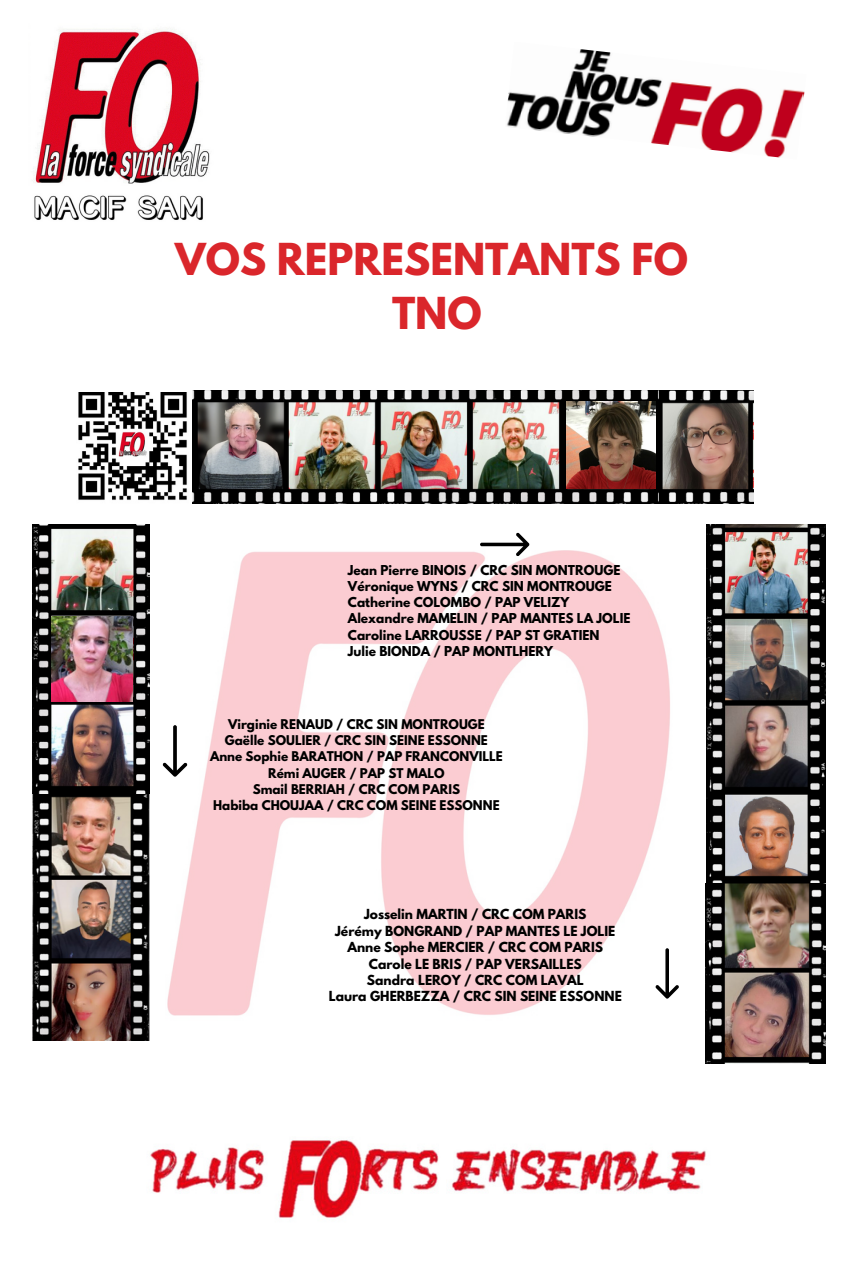
<style>
.page{position:relative;width:851px;height:1276px;background:#fff}
.page>*{position:absolute;margin:0;border:0;box-sizing:border-box;transform-origin:0 0}
.t1{font:700 39px/53.7px "League Spartan";color:#da262b;text-align:center}
.t2{font:700 12.3px "League Spartan";color:#000}
.t3{font:700 12.15px "League Spartan";color:#000}
.t4{font:700 11.85px "League Spartan";color:#000}
</style>
<div class="page">
<img style="left:506px;top:49px;width:299px;height:109px">
<img style="left:78px;top:393px;width:109px;height:107px">
<img style="left:33px;top:28px;width:177px;height:192px">
<img style="left:150px;top:1140px;width:556px;height:78px">
<img style="left:167px;top:550px;width:503px;height:466px">
<img style="left:192px;top:391px;width:467px;height:112px">
<img style="left:659px;top:391px;width:94px;height:112px">
<img style="left:705px;top:525px;width:120px;height:538px">
<img style="left:33px;top:524px;width:117px;height:516px">
<svg style="left:480px;top:533px;width:49px;height:23px"></svg>
<svg style="left:655px;top:948px;width:24px;height:51px"></svg>
<svg style="left:163px;top:725px;width:24px;height:52px"></svg>
<img style="left:51px;top:616px;width:81px;height:86px">
<img style="left:567px;top:401px;width:89px;height:87px">
<p class="t1" style="left:175px;top:238px;width:514px">VOS REPRESENTANTS FO<br>TNO</p>
<p class="t3" style="left:348px;top:564px;width:274px">Jean Pierre BINOIS / CRC SIN MONTROUGE</p>
<p class="t3" style="left:348px;top:580px;width:265px">Véronique WYNS / CRC SIN MONTROUGE</p>
<p class="t3" style="left:348px;top:596px;width:223px">Catherine COLOMBO / PAP VELIZY</p>
<p class="t3" style="left:348px;top:612px;width:284px">Alexandre MAMELIN / PAP MANTES LA JOLIE</p>
<p class="t3" style="left:348px;top:629px;width:253px">Caroline LARROUSSE / PAP ST GRATIEN</p>
<p class="t3" style="left:348px;top:645px;width:207px">Julie BIONDA / PAP MONTLHERY</p>
<p class="t4" style="left:228px;top:718px;width:258px">Virginie RENAUD / CRC SIN MONTROUGE</p>
<p class="t4" style="left:225px;top:734px;width:264px">Gaëlle SOULIER / CRC SIN SEINE ESSONNE</p>
<p class="t4" style="left:210px;top:750px;width:294px">Anne Sophie BARATHON / PAP FRANCONVILLE</p>
<p class="t4" style="left:268px;top:767px;width:178px">Rémi AUGER / PAP ST MALO</p>
<p class="t4" style="left:253px;top:783px;width:209px">Smail BERRIAH / CRC COM PARIS</p>
<p class="t4" style="left:213px;top:800px;width:288px">Habiba CHOUJAA / CRC COM SEINE ESSONNE</p>
<p class="t2" style="left:364px;top:908px;width:224px">Josselin MARTIN / CRC COM PARIS</p>
<p class="t2" style="left:335px;top:924px;width:282px">Jérémy BONGRAND / PAP MANTES LE JOLIE</p>
<p class="t2" style="left:347px;top:941px;width:257px">Anne Sophe MERCIER / CRC COM PARIS</p>
<p class="t2" style="left:369px;top:957px;width:215px">Carole LE BRIS / PAP VERSAILLES</p>
<p class="t2" style="left:367px;top:974px;width:218px">Sandra LEROY / CRC COM LAVAL</p>
<p class="t2" style="left:329px;top:990px;width:294px">Laura GHERBEZZA / CRC SIN SEINE ESSONNE</p>
</div>
